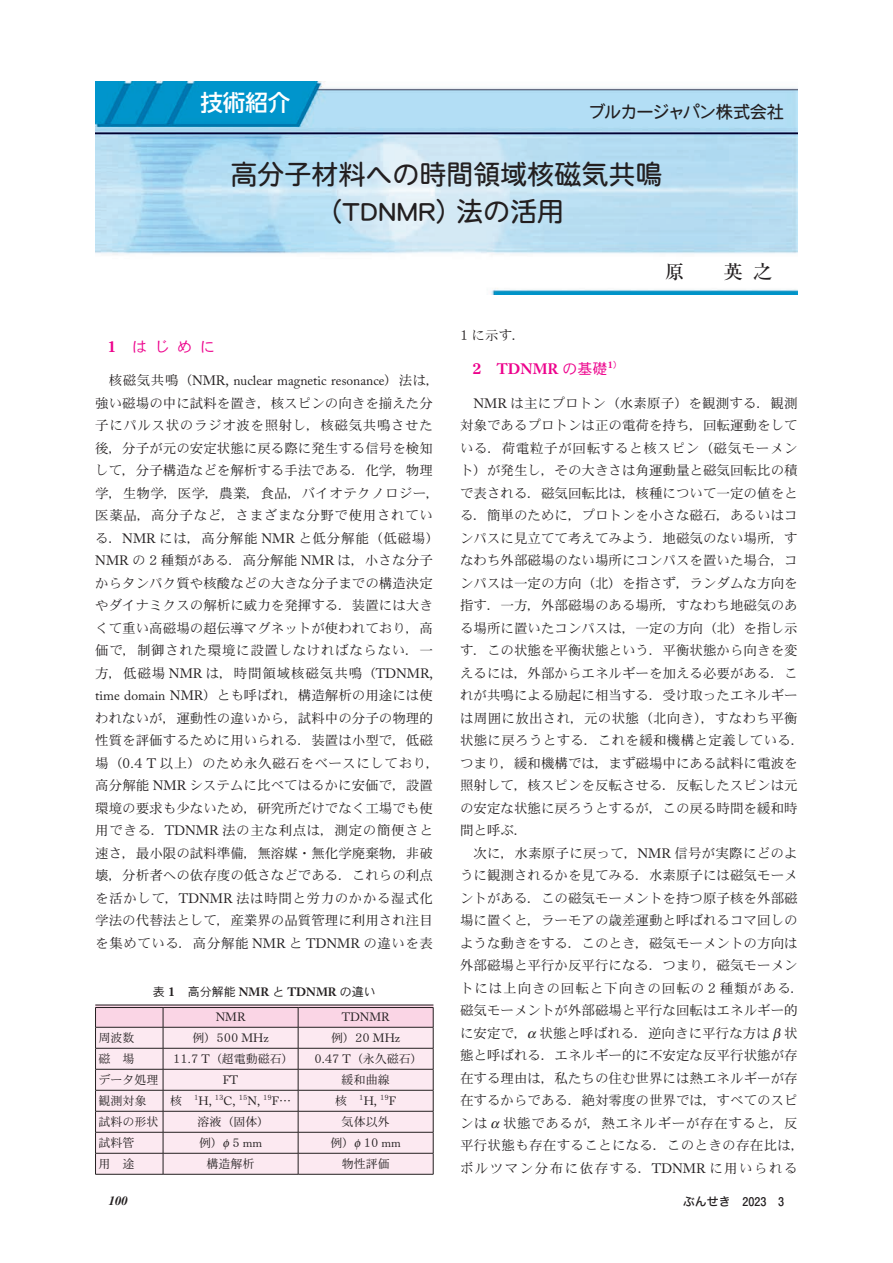
<style>
.page{position:relative;width:893px;height:1263px;background:#fff}
.page>*{position:absolute;margin:0;border:0;box-sizing:border-box;transform-origin:0 0}
.t1{font:27px/37.5px "DFHS Maru Gothic Std W4";color:#231f20;text-align:center}
.t2{font:500 22.5px "UD Shin Go Pr 6";color:#fff}
.t3{font:500 19.5px "Ryumin Pr 6";color:#231f20}
.t4{font:17.25px "DFHS Maru Gothic Std W4";letter-spacing:-.05em;color:#231f20}
.t5{font:700 15px "Adobe Caslon Pro";color:#ed028c}
.t6{font:15px "DFHS Gothic Std W3";color:#ed028c}
.t7{font:13.5px/22.5px "DFHS Mincho Std W3";color:#231f20}
.t8{font:13.5px "Adobe Caslon Pro";color:#231f20}
.t9{font:13.2px "DFHS Mincho Std W3";color:#231f20}
.t10{font:italic 700 12.75px "Times LT Std";color:#231f20}
.t11{font:12px "DFHS Mincho Std W3";color:#231f20}
.t12{font:12px "DFHS Gothic Std W3";color:#231f20}
.t13{font:12px "Adobe Caslon Pro";color:#231f20}
.t14{font:700 12px "Futo Go B101 Pr 6";color:#231f20}
.t15{font:7.95px "DFHS Mincho Std W3";color:#231f20}
.s1{font-family:"DFHS Mincho Std W9";font-size:16.5px}
.s2{font-family:"DFHS Mincho Std W3"}
.s3{font-family:"Adobe Caslon Pro"}
.s4{font-size:14.85px}
.s5{font-family:"DFHS Mincho Std W9";font-size:13.2px}
.s6{font-family:"Adobe Caslon Pro";font-weight:700}
.s7{font-size:12px}
.s8{font-family:"Adobe Caslon Pro";font-size:12px}
.s9{font-family:"DFHS Mincho Std W3";font-size:13.2px}
.s10{font-size:13.2px}
.s11{font-family:"DFHS Mincho Std W9";font-weight:400;font-size:16.5px}
.s12{font-family:"DFHS Gothic Std W3";font-weight:400}
.s13{font-family:"Hira Kaku Std W5";font-weight:400}
</style>
<div class="page">
<img style="left:95px;top:81px;width:702px;height:214px">
<hr style="left:95px;top:1174px;width:68px;height:1px;background:#231f20">
<hr style="left:163px;top:1174px;width:135px;height:1px;background:#231f20">
<hr style="left:298px;top:1174px;width:135px;height:1px;background:#231f20">
<hr style="left:95px;top:1005px;width:68px;height:1px;background:#231f20">
<hr style="left:163px;top:1005px;width:135px;height:1px;background:#231f20">
<hr style="left:298px;top:1005px;width:135px;height:1px;background:#231f20">
<svg style="left:95px;top:1006px;width:339px;height:168px;background:#eedae3"></svg>
<h2 class="t2" style="left:200px;top:85px;width:91px">技術紹介</h2>
<p class="t4" style="left:588px;top:103px;width:197px">ブルカージャパン株式会社</p>
<h1 class="t1" style="left:230px;top:155px;width:433px">高分子材料への時間領域核磁気共鳴（TDNMR）法の活用</h1>
<p class="t6" style="left:107px;top:338px;width:109px"><span class="s1">1</span>　はじめに</p>
<p class="t8" style="left:109px;top:373px;width:332px"><span class="s2">核磁気共鳴（</span>NMR, nuclear magnetic resonance<span class="s2">）法は，</span></p>
<p class="t7" style="left:95px;top:391px;width:346px">強い磁場の中に試料を置き，核スピンの向きを揃えた分子にパルス状のラジオ波を照射し，核磁気共鳴させた後，分子が元の安定状態に戻る際に発生する信号を検知して，分子構造などを解析する手法である．化学，物理学，生物学，医学，農業，食品，バイオテクノロジー，医薬品，高分子など，さまざまな分野で使用されている．<span class="s3">NMR</span> には，高分解能 <span class="s3">NMR</span> と低分解能（低磁場）<br><span class="s3">NMR</span> の <span class="s4">2</span> 種類がある．高分解能 <span class="s3">NMR</span> は，小さな分子からタンパク質や核酸などの大きな分子までの構造決定やダイナミクスの解析に威力を発揮する．装置には大きくて重い高磁場の超伝導マグネットが使われており，高価で，制御された環境に設置しなければならない．一方，低磁場 <span class="s3">NMR</span> は，時間領域核磁気共鳴（<span class="s3">TDNMR, time domain NMR</span>）とも呼ばれ，構造解析の用途には使われないが，運動性の違いから，試料中の分子の物理的性質を評価するために用いられる．装置は小型で，低磁場（<span class="s4">0</span><span class="s3">.</span><span class="s4">4</span> <span class="s3">T</span> 以上）のため永久磁石をベースにしており，高分解能 <span class="s3">NMR</span> システムに比べてはるかに安価で，設置環境の要求も少ないため，研究所だけでなく工場でも使用できる．<span class="s3">TDNMR</span> 法の主な利点は，測定の簡便さと速さ，最小限の試料準備，無溶媒・無化学廃棄物，非破壊，分析者への依存度の低さなどである．これらの利点を活かして，<span class="s3">TDNMR</span> 法は時間と労力のかかる湿式化学法の代替法として，産業界の品質管理に利用され注目を集めている．高分解能 <span class="s3">NMR</span> と <span class="s3">TDNMR</span> の違いを表</p>
<p class="t12" style="left:153px;top:985px;width:224px">表 <span class="s5">1</span>　高分解能 <span class="s6">NMR</span> と <span class="s6">TDNMR</span> の違い</p>
<p class="t13" style="left:216px;top:1010px;width:31px">NMR</p>
<p class="t13" style="left:342px;top:1010px;width:50px">TDNMR</p>
<p class="t11" style="left:98px;top:1031px;width:37px">周波数</p>
<p class="t9" style="left:192px;top:1030px;width:78px"><span class="s7">例）</span>500 <span class="s8">MHz</span></p>
<p class="t13" style="left:331px;top:1031px;width:71px"><span class="s2">例）</span><span class="s9">20</span> MHz</p>
<p class="t11" style="left:98px;top:1052px;width:37px">磁　場</p>
<p class="t11" style="left:173px;top:1052px;width:122px"><span class="s10">11</span><span class="s3">.</span><span class="s10">7</span> <span class="s3">T</span>（超電動磁石）</p>
<p class="t11" style="left:314px;top:1052px;width:110px"><span class="s10">0</span><span class="s3">.</span><span class="s10">47</span> <span class="s3">T</span>（永久磁石）</p>
<p class="t11" style="left:98px;top:1073px;width:61px">データ処理</p>
<p class="t13" style="left:223px;top:1073px;width:17px">FT</p>
<p class="t11" style="left:341px;top:1073px;width:50px">緩和曲線</p>
<p class="t11" style="left:98px;top:1094px;width:49px">観測対象</p>
<p class="t15" style="left:170px;top:1093px;width:123px"><span class="s7">核　</span>1<span class="s8">H,</span> 13<span class="s8">C,</span> 15<span class="s8">N,</span> 19<span class="s8">F</span><span class="s7">…</span></p>
<p class="t15" style="left:335px;top:1093px;width:62px"><span class="s7">核　</span>1<span class="s8">H,</span> 19<span class="s8">F</span></p>
<p class="t11" style="left:98px;top:1115px;width:61px">試料の形状</p>
<p class="t11" style="left:197px;top:1115px;width:73px">溶液（固体）</p>
<p class="t11" style="left:341px;top:1115px;width:49px">気体以外</p>
<p class="t11" style="left:98px;top:1136px;width:37px">試料管</p>
<p class="t11" style="left:199px;top:1136px;width:65px">例） <span class="s10">5</span> <span class="s3">mm</span></p>
<p class="t11" style="left:330px;top:1136px;width:72px">例） <span class="s10">10</span> <span class="s3">mm</span></p>
<p class="t11" style="left:98px;top:1157px;width:37px">用　途</p>
<p class="t11" style="left:206px;top:1157px;width:49px">構造解析</p>
<p class="t11" style="left:341px;top:1157px;width:49px">物性評価</p>
<h3 class="t3" style="left:664px;top:257px;width:109px">原　　英 之</h3>
<p class="t7" style="left:460px;top:324px;width:67px"><span class="s4">1</span> に示す．</p>
<p class="t5" style="left:472px;top:360px;width:152px"><span class="s11">2</span> TDNMR <span class="s12">の基礎</span><sup>1</sup><sup>）</sup></p>
<p class="t7" style="left:460px;top:391px;width:346px;text-indent:14px"><span class="s3">NMR</span> は主にプロトン（水素原子）を観測する．観測対象であるプロトンは正の電荷を持ち，回転運動をしている．荷電粒子が回転すると核スピン（磁気モーメント）が発生し，その大きさは角運動量と磁気回転比の積で表される．磁気回転比は，核種について一定の値をとる．簡単のために，プロトンを小さな磁石，あるいはコンパスに見立てて考えてみよう．地磁気のない場所，すなわち外部磁場のない場所にコンパスを置いた場合，コンパスは一定の方向（北）を指さず，ランダムな方向を指す．一方，外部磁場のある場所，すなわち地磁気のある場所に置いたコンパスは，一定の方向（北）を指し示す．この状態を平衡状態という．平衡状態から向きを変えるには，外部からエネルギーを加える必要がある．これが共鳴による励起に相当する．受け取ったエネルギーは周囲に放出され，元の状態（北向き），すなわち平衡状態に戻ろうとする．これを緩和機構と定義している．つまり，緩和機構では，まず磁場中にある試料に電波を照射して，核スピンを反転させる．反転したスピンは元の安定な状態に戻ろうとするが，この戻る時間を緩和時間と呼ぶ．</p>
<p class="t7" style="left:460px;top:841px;width:346px;text-align:center">次に，水素原子に戻って，<span class="s3">NMR</span> 信号が実際にどのよ<br>うに観測されるかを見てみる．水素原子には磁気モーメントがある．この磁気モーメントを持つ原子核を外部磁場に置くと，ラーモアの歳差運動と呼ばれるコマ回しのような動きをする．このとき，磁気モーメントの方向は外部磁場と平行か反平行になる．つまり，磁気モーメントには上向きの回転と下向きの回転の <span class="s4">2</span> 種類がある．磁気モーメントが外部磁場と平行な回転はエネルギー的に安定で， 状態と呼ばれる．逆向きに平行な方は 状態と呼ばれる．エネルギー的に不安定な反平行状態が存在する理由は，私たちの住む世界には熱エネルギーが存在するからである．絶対零度の世界では，すべてのスピンは 状態であるが，熱エネルギーが存在すると，反平行状態も存在することになる．このときの存在比は，ボルツマン分布に依存する．<span class="s3">TDNMR</span> に用いられる</p>
<p class="t10" style="left:109px;top:1194px;width:21px">100</p>
<p class="t14" style="left:682px;top:1192px;width:103px"><span class="s13">ぶんせき</span> 2023 3</p>
</div>
